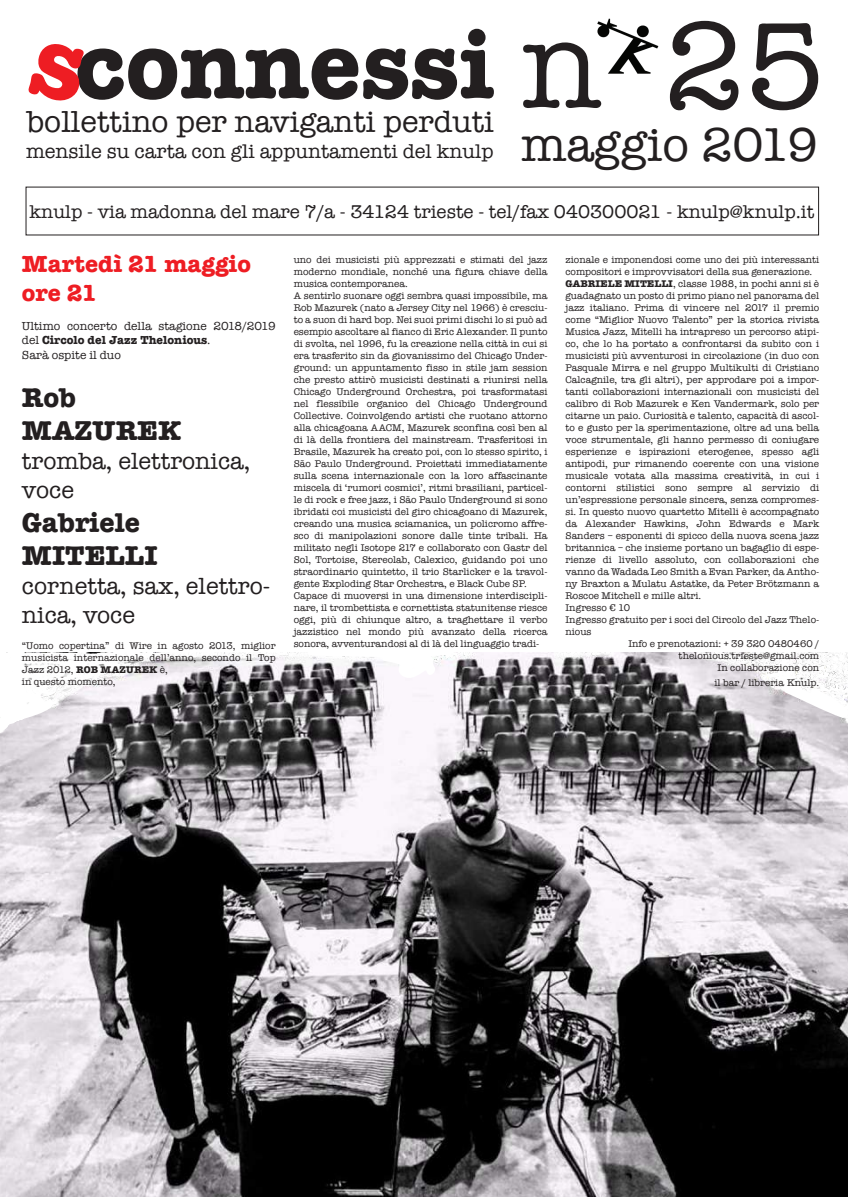
<style>
.page{position:relative;width:848px;height:1197px;background:#fff}
.page>*{position:absolute;margin:0;border:0;box-sizing:border-box;transform-origin:0 0}
.t1{font:125.7px "American Typewriter";color:#231f20}
.t2{font:700 95.9px "American Typewriter";color:#231f20}
.t3{font:48.8px "American Typewriter";color:#231f20}
.t4{font:31.2px "American Typewriter";color:#231f20}
.t5{font:700 28px/33.6px "American Typewriter";color:#231f20}
.t6{font:24px/28.8px "American Typewriter";color:#231f20}
.t7{font:700 24px/28.8px "American Typewriter";color:#ee1d23}
.t8{font:20.3px "American Typewriter";color:#231f20}
.t9{font:19px "American Typewriter";color:#231f20}
.t10{font:12px/14.4px "American Typewriter";color:#231f20}
.t11{font:10px/12px "American Typewriter";color:#231f20}
.s1{font-weight:700}
</style>
<div class="page">
<img style="left:597px;top:19px;width:62px;height:55px">
<img style="left:0;top:652px;width:848px;height:544px">
<svg style="left:0;top:652px;width:54px;height:83px"></svg>
<svg style="left:307px;top:652px;width:151px;height:30px"></svg>
<svg style="left:781px;top:681px;width:67px;height:38px"></svg>
<h1 class="t1" style="left:521px;top:-30px;width:305px">n 25</h1>
<h2 class="t2" style="left:75px;top:-17px;width:420px">connessi</h2>
<h3 class="t4" style="left:27px;top:98px;width:468px">bollettino per naviganti perduti</h3>
<h3 class="t3" style="left:521px;top:107px;width:298px">maggio 2019</h3>
<h3 class="t9" style="left:30px;top:197px;width:786px">knulp - via madonna del mare 7/a - 34124 trieste - tel/fax 040300021 - knulp@knulp.it</h3>
<h3 class="t7" style="left:22px;top:249px;width:230px">Martedì 21 maggio ore 21</h3>
<p class="t10" style="left:22px;top:318px;width:255px">Ultimo concerto della stagione 2018/2019 del <span class="s1">Circolo del Jazz Thelonious</span>.<br>Sarà ospite il duo</p>
<h3 class="t5" style="left:22px;top:379px;width:161px">Rob<br>MAZUREK</h3>
<h3 class="t6" style="left:22px;top:446px;width:230px">tromba, elettronica, voce</h3>
<h3 class="t5" style="left:22px;top:504px;width:137px">Gabriele<br>MITELLI</h3>
<h3 class="t6" style="left:22px;top:571px;width:250px">cornetta, sax, elettro&shy;nica, voce</h3>
<p class="t11" style="left:22px;top:639px;width:255px">“Uomo copertina” di Wire in agosto 2013, miglior musicista internazionale dell’anno, secondo il Top Jazz 2012, <span class="s1">ROB MAZUREK</span> è,<br>in questo momento,</p>
<h3 class="t8" style="left:26px;top:135px;width:469px">mensile su carta con gli appuntamenti del knulp</h3>
<p class="t11" style="left:294px;top:253px;width:255px">uno dei musicisti più apprezzati e stimati del jazz moderno mondiale, nonché una figura chiave della musica contemporanea.<br>A sentirlo suonare oggi sembra quasi impossibile, ma Rob Mazurek (nato a Jersey City nel 1966) è cresciu&shy;to a suon di hard bop. Nei suoi primi dischi lo si può ad esempio ascoltare al fianco di Eric Alexander. Il punto di svolta, nel 1996, fu la creazione nella città in cui si era trasferito sin da giovanissimo del Chicago Under&shy;ground: un appuntamento fisso in stile jam session che presto attirò musicisti destinati a riunirsi nella Chicago Underground Orchestra, poi trasformatasi nel flessibile organico del Chicago Underground Collective. Coinvolgendo artisti che ruotano attorno alla chicagoana AACM, Mazurek sconfina così ben al di là della frontiera del mainstream. Trasferitosi in Brasile, Mazurek ha creato poi, con lo stesso spirito, i São Paulo Underground. Proiettati immediatamente sulla scena internazionale con la loro affascinante miscela di ‘rumori cosmici’, ritmi brasiliani, particel&shy;le di rock e free jazz, i São Paulo Underground si sono ibridati coi musicisti del giro chicagoano di Mazurek, creando una musica sciamanica, un policromo affre&shy;sco di manipolazioni sonore dalle tinte tribali. Ha militato negli Isotope 217 e collaborato con Gastr del Sol, Tortoise, Stereolab, Calexico, guidando poi uno straordinario quintetto, il trio Starlicker e la travol&shy;gente Exploding Star Orchestra, e Black Cube SP.<br>Capace di muoversi in una dimensione interdiscipli&shy;nare, il trombettista e cornettista statunitense riesce oggi, più di chiunque altro, a traghettare il verbo jazzistico nel mondo più avanzato della ricerca sonora, avventurandosi al di là del linguaggio tradi-</p>
<p class="t11" style="left:565px;top:253px;width:255px">zionale e imponendosi come uno dei più interessanti</p>
<p class="t11" style="left:565px;top:265px;width:248px">compositori e improvvisatori della sua generazione.</p>
<p class="t11" style="left:565px;top:277px;width:255px"><span class="s1">GABRIELE MITELLI</span>, classe 1988, in pochi anni si è</p>
<p class="t11" style="left:565px;top:289px;width:255px">guadagnato un posto di primo piano nel panorama del</p>
<p class="t11" style="left:565px;top:301px;width:255px">jazz italiano. Prima di vincere nel 2017 il premio</p>
<p class="t11" style="left:565px;top:313px;width:255px">come “Miglior Nuovo Talento” per la storica rivista</p>
<p class="t11" style="left:565px;top:325px;width:255px">Musica Jazz, Mitelli ha intrapreso un percorso atipi-</p>
<p class="t11" style="left:565px;top:337px;width:255px">co, che lo ha portato a confrontarsi da subito con i</p>
<p class="t11" style="left:565px;top:349px;width:255px">musicisti più avventurosi in circolazione (in duo con</p>
<p class="t11" style="left:565px;top:361px;width:255px">Pasquale Mirra e nel gruppo Multikulti di Cristiano</p>
<p class="t11" style="left:565px;top:373px;width:255px">Calcagnile, tra gli altri), per approdare poi a impor-</p>
<p class="t11" style="left:565px;top:385px;width:255px">tanti collaborazioni internazionali con musicisti del</p>
<p class="t11" style="left:565px;top:397px;width:255px">calibro di Rob Mazurek e Ken Vandermark, solo per</p>
<p class="t11" style="left:565px;top:409px;width:255px">citarne un paio. Curiosità e talento, capacità di ascol-</p>
<p class="t11" style="left:565px;top:421px;width:255px">to e gusto per la sperimentazione, oltre ad una bella</p>
<p class="t11" style="left:565px;top:433px;width:255px">voce strumentale, gli hanno permesso di coniugare</p>
<p class="t11" style="left:565px;top:445px;width:255px">esperienze e ispirazioni eterogenee, spesso agli</p>
<p class="t11" style="left:565px;top:457px;width:255px">antipodi, pur rimanendo coerente con una visione</p>
<p class="t11" style="left:565px;top:469px;width:255px">musicale votata alla massima creatività, in cui i</p>
<p class="t11" style="left:565px;top:481px;width:255px">contorni stilistici sono sempre al servizio di</p>
<p class="t11" style="left:565px;top:493px;width:255px">un’espressione personale sincera, senza compromes-</p>
<p class="t11" style="left:565px;top:505px;width:255px">si. In questo nuovo quartetto Mitelli è accompagnato</p>
<p class="t11" style="left:565px;top:517px;width:255px">da Alexander Hawkins, John Edwards e Mark</p>
<p class="t11" style="left:565px;top:529px;width:255px">Sanders – esponenti di spicco della nuova scena jazz</p>
<p class="t11" style="left:565px;top:541px;width:255px">britannica – che insieme portano un bagaglio di espe-</p>
<p class="t11" style="left:565px;top:553px;width:255px">rienze di livello assoluto, con collaborazioni che</p>
<p class="t11" style="left:565px;top:565px;width:255px">vanno da Wadada Leo Smith a Evan Parker, da Antho-</p>
<p class="t11" style="left:565px;top:577px;width:255px">ny Braxton a Mulatu Astatke, da Peter Brötzmann a</p>
<p class="t11" style="left:565px;top:589px;width:137px">Roscoe Mitchell e mille altri.</p>
<p class="t11" style="left:565px;top:601px;width:66px">Ingresso € 10</p>
<p class="t11" style="left:565px;top:613px;width:255px">Ingresso gratuito per i soci del Circolo del Jazz Thelo-</p>
<p class="t11" style="left:565px;top:625px;width:28px">nious</p>
<p class="t11" style="left:628px;top:637px;width:192px">Info e prenotazioni: + 39 320 0480460 /</p>
<p class="t11" style="left:678px;top:649px;width:142px">thelonious.trieste@gmail.com</p>
<p class="t11" style="left:717px;top:661px;width:103px">In collaborazione con</p>
<p class="t11" style="left:714px;top:675px;width:106px">il bar / libreria Knulp.</p>
</div>
